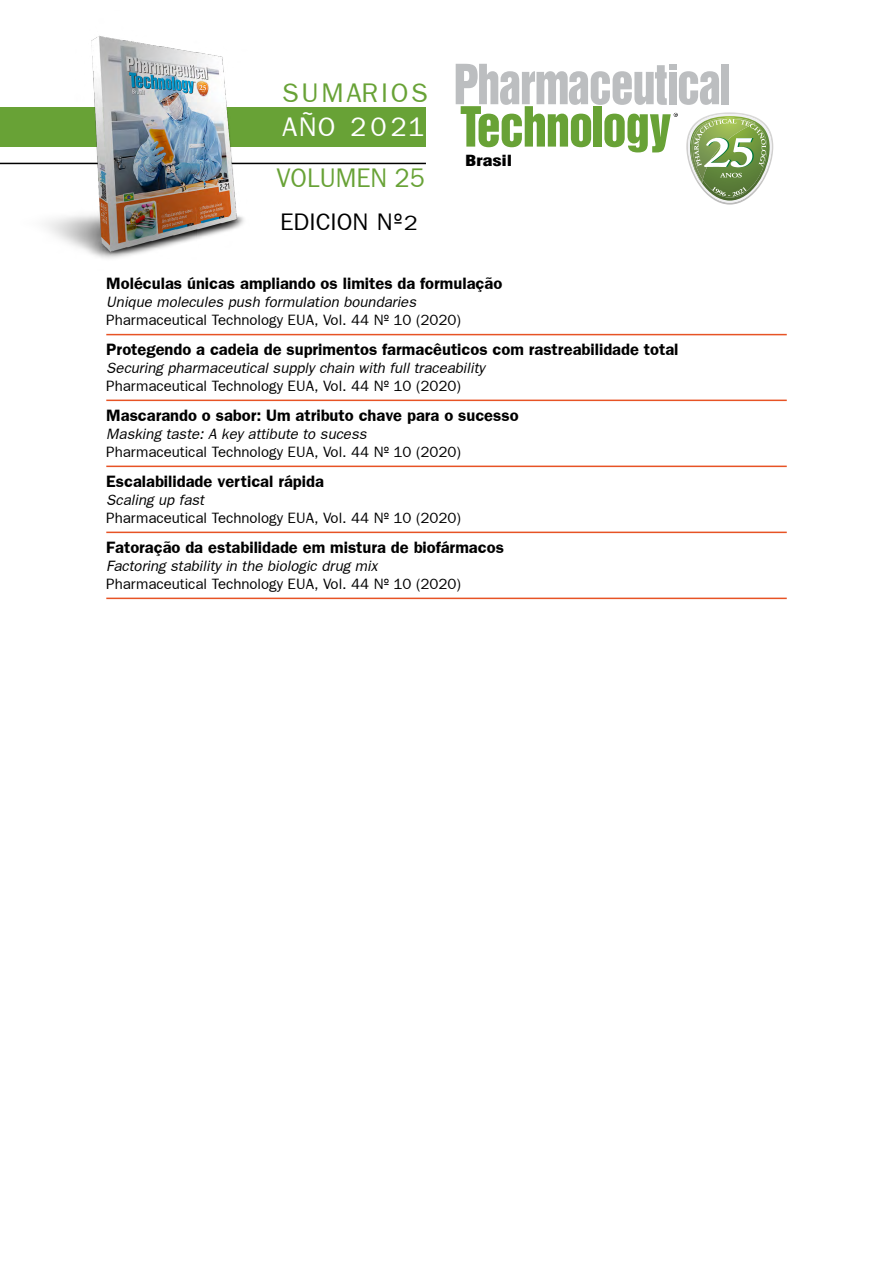
<style>
.page{position:relative;width:893px;height:1263px;background:#fff}
.page>*{position:absolute;margin:0;border:0;box-sizing:border-box;transform-origin:0 0}
.t1{font:27px "Frankfurt Gothic Plain";letter-spacing:.1em;color:#68a236;scale:.93 1}
.t2{font:27px "Frankfurt Gothic Plain";letter-spacing:.1em;color:#68a236}
.t3{font:27px "Frankfurt Gothic Plain";letter-spacing:.045em;color:#fff}
.t4{font:24px "Frankfurt Gothic Plain";color:#000}
.t5{font:700 16.5px "Frankfurt Gothic";color:#000}
.t6{font:15px "Frankfurt Gothic Plain";color:#000}
.t7{font:italic 15px "Frankfurt Gothic";color:#000}
.t8{font:15px "Switzerland Cond Black Plain";color:#000;scale:1.3 1}
.s1{font-size:21px}
</style>
<div class="page">
<div style="left:0;top:108px;width:426px;height:39px;background:#68a236"></div>
<hr style="left:0;top:163px;width:426px;height:1px;background:#000">
<svg style="left:273px;top:162px;width:153px;height:3px"></svg>
<svg style="left:456px;top:64px;width:317px;height:141px"></svg>
<hr style="left:106px;top:334px;width:681px;height:1px;background:#e75325">
<hr style="left:106px;top:400px;width:681px;height:1px;background:#e75325">
<hr style="left:106px;top:466px;width:681px;height:1px;background:#e75325">
<hr style="left:106px;top:532px;width:681px;height:1px;background:#e75325">
<hr style="left:106px;top:598px;width:681px;height:1px;background:#e75325">
<img style="left:13px;top:35px;width:248px;height:224px">
<h1 class="t2" style="left:282px;top:77px;width:145px">SumArios</h1>
<h1 class="t3" style="left:282px;top:111px;width:143px">AÑO 2021</h1>
<h1 class="t1" style="left:276px;top:162px;width:161px">VOLUM EN 25</h1>
<h2 class="t4" style="left:280px;top:208px;width:139px">EDICION Nº<span class="s1">2</span></h2>
<p class="t8" style="left:466px;top:151px;width:37px">Brasil</p>
<p class="t5" style="left:106px;top:273px;width:397px">Moléculas únicas ampliando os limites da formulação</p>
<p class="t7" style="left:106px;top:293px;width:311px">Unique molecules push formulation boundaries</p>
<p class="t6" style="left:106px;top:311px;width:356px">Pharmaceutical Technology EUA, Vol. 44 Nº 10 (2020)</p>
<p class="t5" style="left:106px;top:339px;width:574px">Protegendo a cadeia de suprimentos farmacêuticos com rastreabilidade total</p>
<p class="t7" style="left:106px;top:359px;width:380px">Securing pharmaceutical supply chain with full traceability</p>
<p class="t6" style="left:106px;top:377px;width:356px">Pharmaceutical Technology EUA, Vol. 44 Nº 10 (2020)</p>
<p class="t5" style="left:106px;top:405px;width:414px">Mascarando o sabor: Um atributo chave para o sucesso</p>
<p class="t7" style="left:106px;top:425px;width:262px">Masking taste: A key attibute to sucess</p>
<p class="t6" style="left:106px;top:443px;width:356px">Pharmaceutical Technology EUA, Vol. 44 Nº 10 (2020)</p>
<p class="t5" style="left:106px;top:471px;width:219px">Escalabilidade vertical rápida</p>
<p class="t7" style="left:106px;top:491px;width:99px">Scaling up fast</p>
<p class="t6" style="left:106px;top:509px;width:356px">Pharmaceutical Technology EUA, Vol. 44 Nº 10 (2020)</p>
<p class="t5" style="left:106px;top:537px;width:399px">Fatoração da estabilidade em mistura de biofármacos</p>
<p class="t7" style="left:106px;top:557px;width:273px">Factoring stability in the biologic drug mix</p>
<p class="t6" style="left:106px;top:575px;width:356px">Pharmaceutical Technology EUA, Vol. 44 Nº 10 (2020)</p>
</div>
